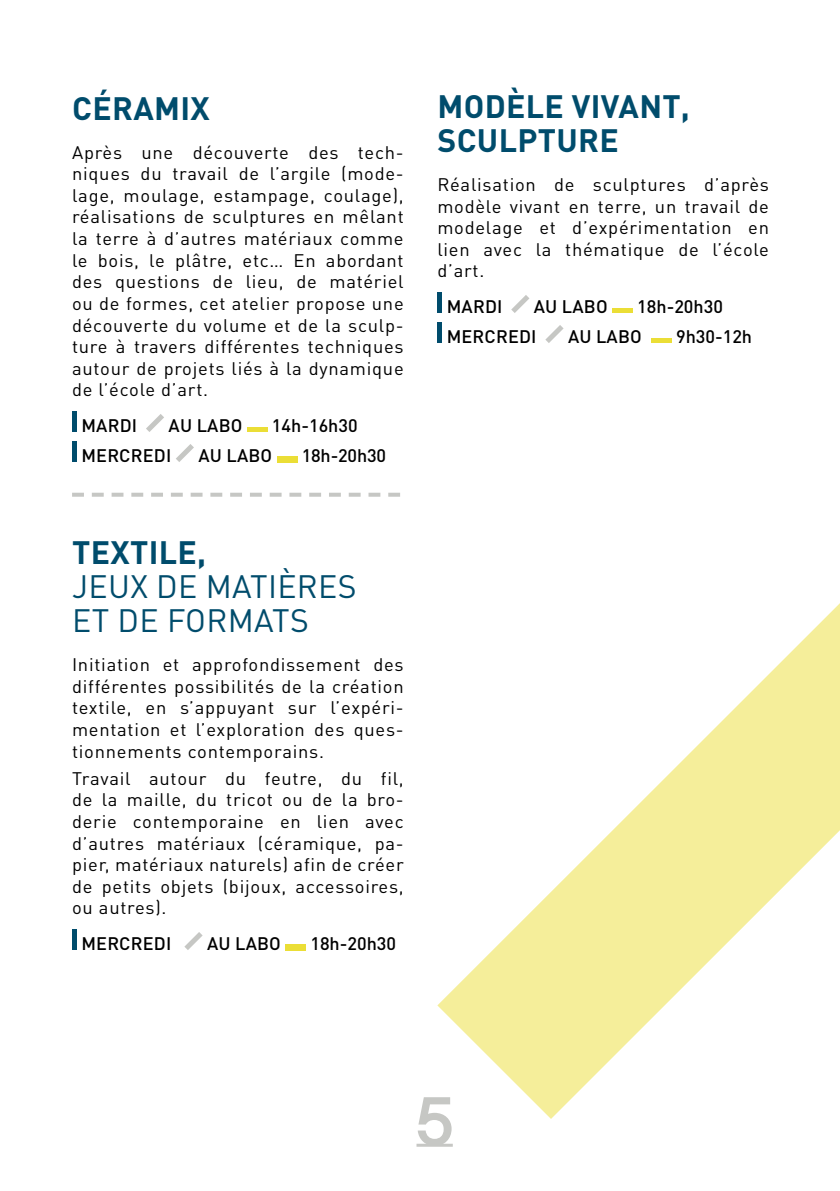
<style>
.page{position:relative;width:840px;height:1191px;background:#fff}
.page>*{position:absolute;margin:0;border:0;box-sizing:border-box;transform-origin:0 0}
.t1{font:60px "Progress CAPS";color:#c6c7c4}
.t2{font:700 32px/34px "DIN Pro";letter-spacing:.01em;color:#004c6c}
.t3{font:32px/34px "DIN Pro";letter-spacing:.01em;color:#004c6c}
.t4{font:18px/21.6px "DIN Pro";letter-spacing:.04em;color:#000;text-align:justify}
.t5{font:500 18px "DIN Pro";letter-spacing:.01em;color:#000}
.t6{font:500 18px "DIN Pro";letter-spacing:-.01em;color:#000}
</style>
<div class="page">
<hr style="left:416px;top:1143px;width:36px;height:3px;background:#c6c7c4">
<div style="left:72px;top:411px;width:5px;height:21px;background:#004c6c"></div>
<svg style="left:146px;top:414px;width:18px;height:18px"></svg>
<div style="left:247px;top:427px;width:20px;height:5px;background:#ebde36"></div>
<div style="left:72px;top:441px;width:5px;height:21px;background:#004c6c"></div>
<svg style="left:176px;top:444px;width:18px;height:18px"></svg>
<div style="left:276px;top:456px;width:21px;height:6px;background:#ebde36"></div>
<svg style="left:72px;top:493px;width:328px;height:4px"></svg>
<div style="left:72px;top:929px;width:5px;height:21px;background:#004c6c"></div>
<svg style="left:184px;top:932px;width:18px;height:18px"></svg>
<div style="left:285px;top:944px;width:21px;height:6px;background:#ebde36"></div>
<div style="left:437px;top:292px;width:5px;height:21px;background:#004c6c"></div>
<svg style="left:511px;top:295px;width:18px;height:18px"></svg>
<div style="left:611px;top:308px;width:21px;height:5px;background:#ebde36"></div>
<div style="left:437px;top:322px;width:5px;height:21px;background:#004c6c"></div>
<svg style="left:545px;top:325px;width:18px;height:18px"></svg>
<div style="left:650px;top:338px;width:21px;height:5px;background:#ebde36"></div>
<svg style="left:437px;top:604px;width:402px;height:515px"></svg>
<h2 class="t2" style="left:72px;top:90px;width:139px">CÉRAMIX</h2>
<p class="t4" style="left:72px;top:141px;width:333px">Après une découverte des tech&shy;niques du travail de l’argile (mode&shy;lage, moulage, estampage, coulage), réalisations de sculptures en mêlant la terre à d’autres matériaux comme le bois, le plâtre, etc… En abordant des questions de lieu, de matériel ou de formes, cet atelier propose une découverte du volume et de la sculp&shy;ture à travers différentes techniques autour de projets liés à la dynamique de l’école d’art.</p>
<p class="t5" style="left:81px;top:413px;width:57px">MARDI</p>
<p class="t5" style="left:168px;top:413px;width:75px">AU LABO</p>
<p class="t5" style="left:272px;top:413px;width:87px">14h-16h30</p>
<p class="t5" style="left:81px;top:443px;width:91px">MERCREDI</p>
<p class="t5" style="left:198px;top:443px;width:75px">AU LABO</p>
<p class="t6" style="left:301px;top:443px;width:86px">18h-20h30</p>
<h2 class="t2" style="left:72px;top:534px;width:135px">TEXTILE,</h2>
<h2 class="t3" style="left:72px;top:568px;width:286px">JEUX DE MATIÈRES<br>ET DE FORMATS</h2>
<p class="t4" style="left:72px;top:653px;width:333px">Initiation et approfondissement des différentes possibilités de la création textile, en s’appuyant sur l’expéri&shy;mentation et l’exploration des ques&shy;tionnements contemporains.</p>
<p class="t4" style="left:72px;top:766px;width:333px">Travail autour du feutre, du fil, de la maille, du tricot ou de la bro&shy;derie contemporaine en lien avec d’autres matériaux (céramique, pa&shy;pier, matériaux naturels) afin de créer de petits objets (bijoux, accessoires, ou autres).</p>
<p class="t5" style="left:81px;top:931px;width:91px">MERCREDI</p>
<p class="t5" style="left:207px;top:931px;width:75px">AU LABO</p>
<p class="t5" style="left:310px;top:931px;width:87px">18h-20h30</p>
<h2 class="t2" style="left:437px;top:88px;width:254px">MODÈLE VIVANT,<br>SCULPTURE</h2>
<p class="t4" style="left:437px;top:173px;width:333px">Réalisation de sculptures d’après modèle vivant en terre, un travail de modelage et d’expérimentation en lien avec la thématique de l’école d’art.</p>
<p class="t5" style="left:446px;top:294px;width:57px">MARDI</p>
<p class="t5" style="left:533px;top:294px;width:75px">AU LABO</p>
<p class="t5" style="left:637px;top:294px;width:87px">18h-20h30</p>
<p class="t5" style="left:446px;top:324px;width:91px">MERCREDI</p>
<p class="t5" style="left:567px;top:324px;width:75px">AU LABO</p>
<p class="t5" style="left:675px;top:324px;width:78px">9h30-12h</p>
<h1 class="t1" style="left:416px;top:1083px;width:38px">5</h1>
</div>
